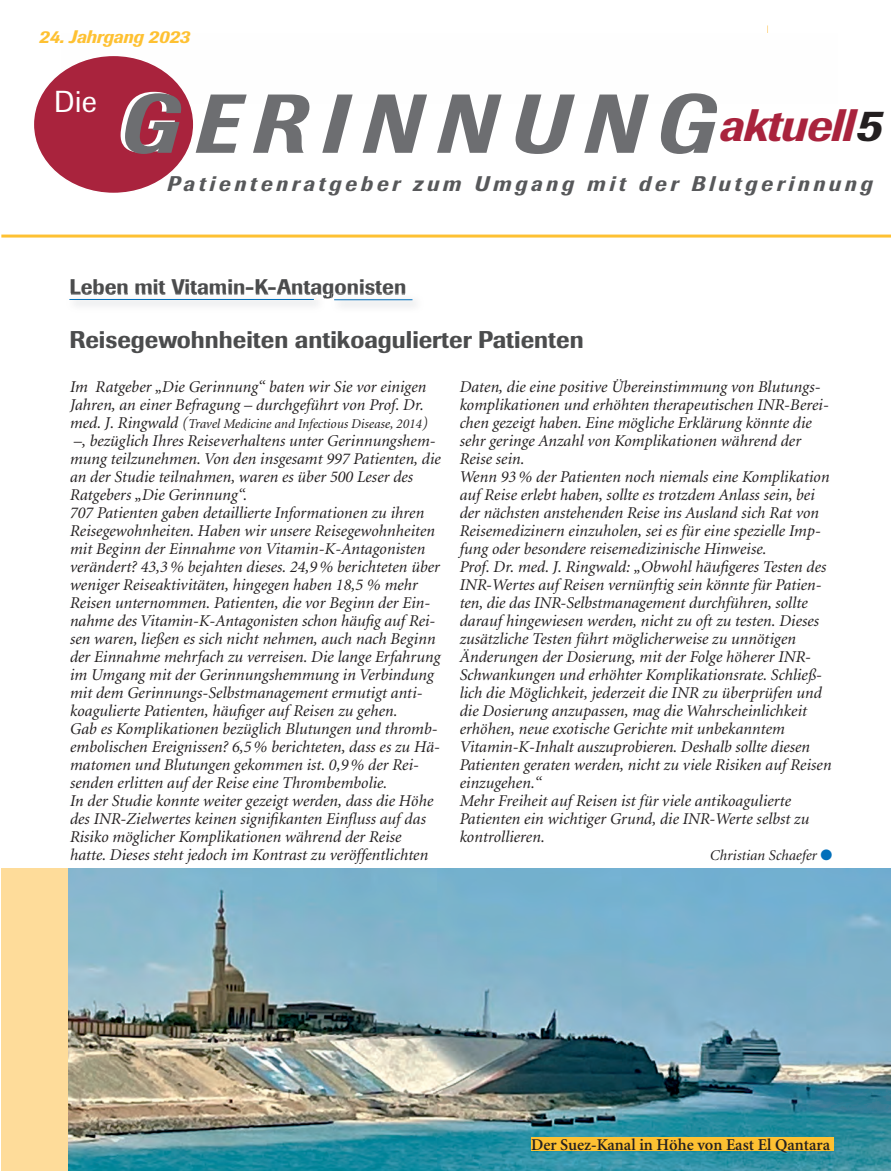
<style>
.page{position:relative;width:891px;height:1171px;background:#fff}
.page>*{position:absolute;margin:0;border:0;box-sizing:border-box;transform-origin:0 0}
.t1{font:italic 500 82.5px "Imago";letter-spacing:.175em;color:#6d6e71}
.t2{font:italic 500 45px "Imago";letter-spacing:-.015em;color:#a9233d}
.t3{font:30px "Imago";color:#fff}
.t4{font:500 24px "Imago";color:#4b4c4d}
.t5{font:italic 500 21px "Imago";letter-spacing:.18em;color:#57585a}
.t6{font:500 21px "Imago";color:#4b4c4d}
.t7{font:italic 500 18px "Imago";letter-spacing:-.01em;color:#fec132}
.t8{font:italic 16.5px/18px "Minion";color:#231f20}
.t9{font:600 16.5px "Minion";color:#231f20}
.t10{font:italic 15px "Minion";color:#231f20}
.t11{font:italic 13.5px "Minion";color:#231f20}
.s1{color:#fff}
.s2{color:#231f20}
.s3{font-size:16.5px}
.s4{color:#006fba}
</style>
<div class="page">
<hr style="left:767px;top:25px;width:1px;height:57px;background:#fedc9a">
<div style="left:61px;top:33px;width:777px;height:70px;background:#fefefe"></div>
<hr style="left:1px;top:234px;width:890px;height:3px;background:#fec132">
<div style="left:1px;top:867px;width:68px;height:304px;background:#fedc9a"></div>
<img style="left:71px;top:293px;width:254px;height:6px">
<img style="left:71px;top:293px;width:145px;height:2px">
<hr style="left:69px;top:299px;width:245px;height:1px;background:#006fba">
<img style="left:331px;top:293px;width:74px;height:6px">
<hr style="left:334px;top:299px;width:78px;height:1px;background:#006fba">
<div style="left:33px;top:55px;width:162px;height:139px;background:#a9233d;border:2px solid #fff;border-radius:50%"></div>
<img style="left:69px;top:868px;width:822px;height:303px">
<div style="left:531px;top:1137px;width:303px;height:13px;background:#fec132"></div>
<p class="t7" style="left:39px;top:30px;width:153px">24. Jahrgang 2023</p>
<h3 class="t3" style="left:54px;top:91px;width:44px">Die</h3>
<h1 class="t1" style="left:114px;top:95px;width:602px"><span class="s1">G</span>ERINNUNG</h1>
<p class="t5" style="left:167px;top:176px;width:707px">Patientenratgeber zum Umgang mit der Blutgerinnung</p>
<h2 class="t2" style="left:719px;top:109px;width:164px">aktuell<span class="s2">5</span></h2>
<p class="t6" style="left:69px;top:280px;width:338px">Leben mit Vitamin-K-Antagonisten</p>
<h3 class="t4" style="left:69px;top:331px;width:516px">Reisegewohnheiten antikoagulierter Patienten</h3>
<p class="t8" style="left:69px;top:379px;width:358px">Im Ratgeber „Die Gerinnung“ baten wir Sie vor einigen<br>Jahren, an einer Befragung – durchgeführt von Prof. Dr.</p>
<p class="t11" style="left:69px;top:418px;width:360px"><span class="s3">med. J. Ringwald (</span>Travel Medicine and Infectious Disease, 2014<span class="s3">)</span></p>
<p class="t8" style="left:69px;top:433px;width:372px">–, bezüglich Ihres Reiseverhaltens unter Gerinnungshem&shy;mung teilzunehmen. Von den insgesamt 997 Patienten, die an der Studie teilnahmen, waren es über 500 Leser des Ratgebers „Die Gerinnung“.<br>707 Patienten gaben detaillierte Informationen zu ihren Reisegewohnheiten. Haben wir unsere Reisegewohnheiten mit Beginn der Einnahme von Vitamin-K-Antagonisten verändert? 43,3 % bejahten dieses. 24,9 % berichteten über weniger Reiseaktivitäten, hingegen haben 18,5 % mehr Reisen unternommen. Patienten, die vor Beginn der Ein&shy;nahme des Vitamin-K-Antagonisten schon häufig auf Rei&shy;sen waren, ließen es sich nicht nehmen, auch nach Beginn der Einnahme mehrfach zu verreisen. Die lange Erfahrung im Umgang mit der Gerinnungshemmung in Verbindung mit dem Gerinnungs-Selbstmanagement ermutigt anti&shy;koagulierte Patienten, häufiger auf Reisen zu gehen.<br>Gab es Komplikationen bezüglich Blutungen und thromb&shy;embolischen Ereignissen? 6,5 % berichteten, dass es zu Hä&shy;matomen und Blutungen gekommen ist. 0,9 % der Rei&shy;senden erlitten auf der Reise eine Thrombembolie.<br>In der Studie konnte weiter gezeigt werden, dass die Höhe des INR-Zielwertes keinen signifikanten Einfluss auf das Risiko möglicher Komplikationen während der Reise hatte. Dieses steht jedoch im Kontrast zu veröffentlichten</p>
<p class="t8" style="left:459px;top:379px;width:373px">Daten, die eine positive Übereinstimmung von Blutungs&shy;komplikationen und erhöhten therapeutischen INR-Berei&shy;chen gezeigt haben. Eine mögliche Erklärung könnte die sehr geringe Anzahl von Komplikationen während der Reise sein.<br>Wenn 93 % der Patienten noch niemals eine Komplikation auf Reise erlebt haben, sollte es trotzdem Anlass sein, bei der nächsten anstehenden Reise ins Ausland sich Rat von Reisemedizinern einzuholen, sei es für eine spezielle Imp&shy;fung oder besondere reisemedizinische Hinweise.<br>Prof. Dr. med. J. Ringwald: „Obwohl häufigeres Testen des INR-Wertes auf Reisen vernünftig sein könnte für Patien&shy;ten, die das INR-Selbstmanagement durchführen, sollte darauf hingewiesen werden, nicht zu oft zu testen. Dieses zusätzliche Testen führt möglicherweise zu unnötigen Änderungen der Dosierung, mit der Folge höherer INR-Schwankungen und erhöhter Komplikationsrate. Schließ&shy;lich die Möglichkeit, jederzeit die INR zu überprüfen und die Dosierung anzupassen, mag die Wahrscheinlichkeit erhöhen, neue exotische Gerichte mit unbekanntem Vitamin-K-Inhalt auszuprobieren. Deshalb sollte diesen Patienten geraten werden, nicht zu viele Risiken auf Reisen einzugehen.“<br>Mehr Freiheit auf Reisen ist für viele antikoagulierte Patienten ein wichtiger Grund, die INR-Werte selbst zu kontrollieren.</p>
<p class="t10" style="left:709px;top:849px;width:124px">Christian Schaefer <span class="s4">●</span></p>
<p class="t9" style="left:531px;top:1138px;width:301px">Der Suez-Kanal in Höhe von East El Qantara</p>
</div>
